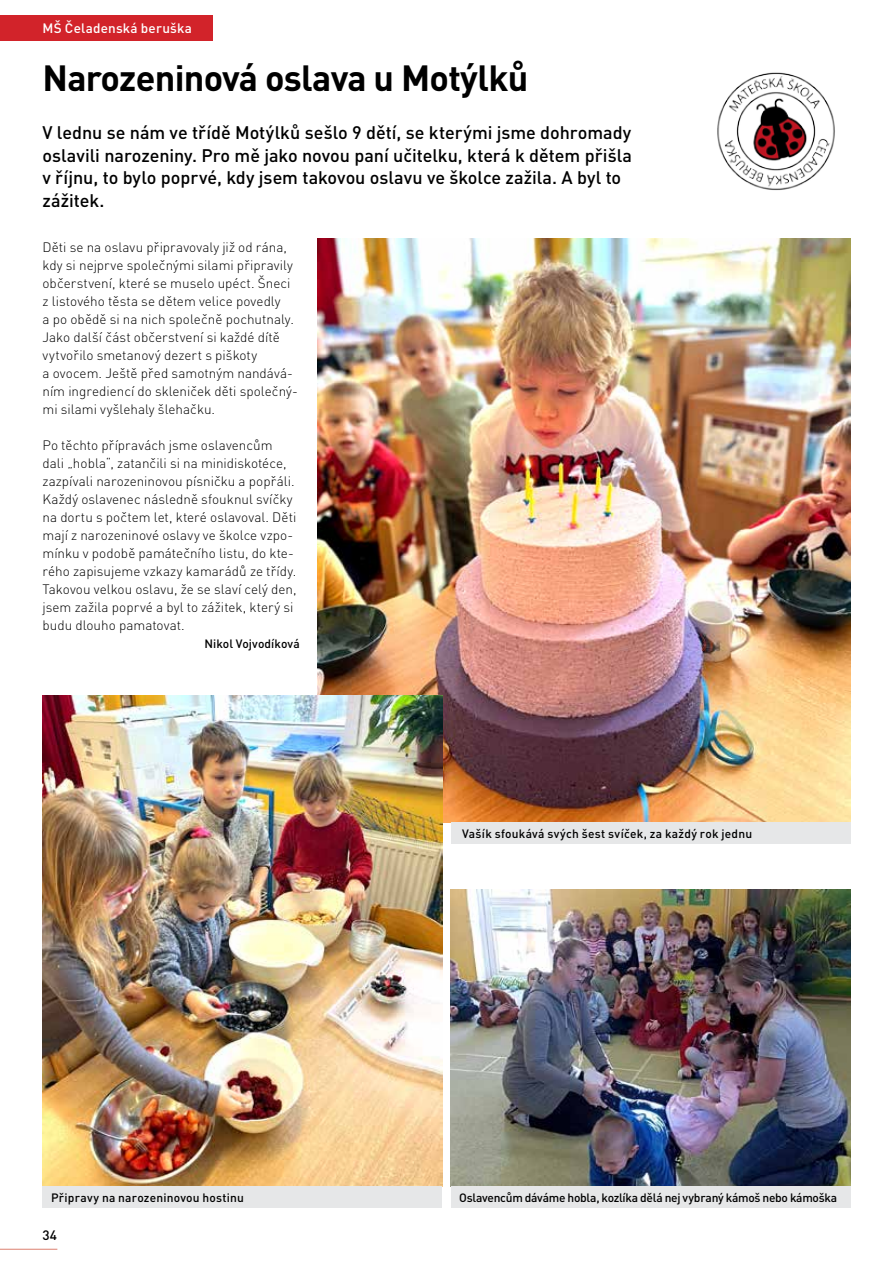
<style>
.page{position:relative;width:893px;height:1263px;background:#fff}
.page>*{position:absolute;margin:0;border:0;box-sizing:border-box;transform-origin:0 0}
.t1{font:700 36px "DIN Pro";letter-spacing:-.02em;color:#000}
.t2{font:500 18px/22.5px "DIN Pro";color:#000}
.t3{font:300 13.5px/18px "DIN Pro";color:#000}
.t4{font:500 13.5px "DIN Pro";letter-spacing:.015em;color:#fff}
.t5{font:500 13.5px "DIN Pro";color:#000}
.t6{font:500 12px "DIN Pro";letter-spacing:.015em;color:#000}
.t7{font:500 12px "DIN Pro";letter-spacing:-.02em;color:#000}
</style>
<div class="page">
<hr style="left:0;top:1249px;width:57px;height:1px;background:#dc7f6f">
<div style="left:0;top:15px;width:213px;height:26px;background:#d2232a"></div>
<img style="left:318px;top:238px;width:532px;height:585px">
<img style="left:43px;top:695px;width:399px;height:491px">
<img style="left:451px;top:890px;width:399px;height:296px">
<img style="left:717px;top:72px;width:118px;height:119px">
<div style="left:43px;top:1186px;width:399px;height:22px;background:#e6e7e8"></div>
<div style="left:451px;top:1186px;width:399px;height:22px;background:#e6e7e8"></div>
<div style="left:451px;top:823px;width:399px;height:21px;background:#e6e7e8"></div>
<p class="t4" style="left:43px;top:20px;width:151px">MŠ Čeladenská beruška</p>
<h1 class="t1" style="left:43px;top:54px;width:487px">N arozeninová oslava u Motýlků</h1>
<h2 class="t2" style="left:43px;top:121px;width:591px">V lednu se nám ve třídě Motýlků sešlo 9 dětí, se kterými jsme dohromady oslavili narozeniny. Pro mě jako novou paní učitelku, která k dětem přišla v říjnu, to bylo poprvé, kdy jsem takovou oslavu ve školce zažila. A byl to zážitek.</h2>
<p class="t3" style="left:43px;top:238px;width:257px">Děti se na oslavu připravovaly již od rána, kdy si nejprve společnými silami připravily občerstvení, které se muselo upéct. Šneci z listového těsta se dětem velice povedly<br>a po obědě si na nich společně pochutnaly.<br>Jako další část občerstvení si každé dítě vytvořilo smetanový dezert s piškoty<br>a ovocem. Ještě před samotným nandává&shy;ním ingrediencí do skleniček děti společný&shy;mi silami vyšlehaly šlehačku.</p>
<p class="t3" style="left:43px;top:436px;width:255px">Po těchto přípravách jsme oslavencům dali „hobla“, zatančili si na minidiskotéce, zazpívali narozeninovou písničku a popřáli.<br>Každý oslavenec následně sfouknul svíčky na dortu s počtem let, které oslavoval. Děti mají z narozeninové oslavy ve školce vzpo&shy;mínku v podobě památečního listu, do kte&shy;rého zapisujeme vzkazy kamarádů ze třídy.<br>Takovou velkou oslavu, že se slaví celý den, jsem zažila poprvé a byl to zážitek, který si budu dlouho pamatovat.</p>
<p class="t6" style="left:205px;top:636px;width:97px">Nikol Vojvodíková</p>
<p class="t6" style="left:462px;top:826px;width:292px">Vašík sfoukává svých šest svíček, za každý rok jednu</p>
<p class="t6" style="left:51px;top:1189px;width:194px">Připravy na narozeninovou hostinu</p>
<p class="t7" style="left:459px;top:1189px;width:380px">Oslavencům dáváme hobla, kozlíka dělá nej vybraný kámoš nebo kámoška</p>
<p class="t5" style="left:43px;top:1227px;width:16px">34</p>
</div>
